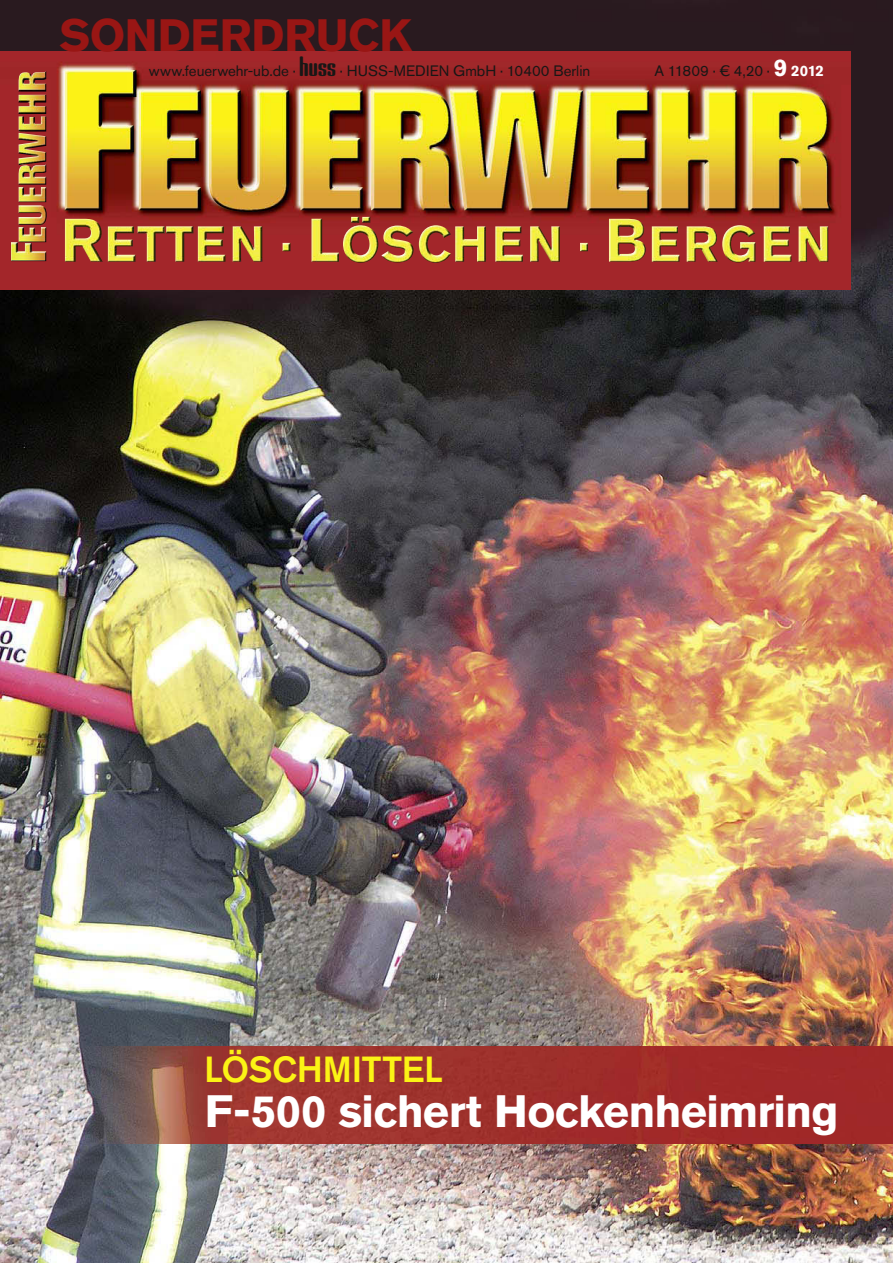
<style>
.page{position:relative;width:893px;height:1263px;background:#fff}
.page>*{position:absolute;margin:0;border:0;box-sizing:border-box;transform-origin:0 0}
.t1{font:700 45px "Akzidenz Grotesk BQ";letter-spacing:-.02em;color:#fff}
.t2{font:700 45px "Akzidenz Grotesk BQ";letter-spacing:-.005em;color:#991614}
.t3{font:500 36px "Akzidenz Grotesk BQ";letter-spacing:-.01em;color:#fbf315}
.t4{font:15px "Akzidenz Grotesk BQ";color:#181716}
.s1{font-family:"HUSS";font-size:24px}
.s2{font-weight:700;font-size:24px;color:#fff}
.s3{font-weight:700;color:#fff}
</style>
<div class="page">
<img style="left:0;top:0;width:893px;height:1263px">
<img style="left:0;top:51px;width:850px;height:238px">
<img style="left:65px;top:70px;width:767px;height:142px">
<img style="left:65px;top:217px;width:690px;height:46px">
<img style="left:11px;top:71px;width:36px;height:190px">
<img style="left:85px;top:1046px;width:808px;height:98px">
<h1 class="t2" style="left:60px;top:18px;width:353px">SONDERDRUCK</h1>
<p class="t4" style="left:149px;top:65px;width:443px">www.feuerwehr-ub.de · <span class="s1">huss</span> · HUSS-MEDIEN GmbH · 10400 Berlin</p>
<p class="t4" style="left:654px;top:65px;width:171px">A 11809 · € 4,20 · <span class="s2">9</span> <span class="s3">2012</span></p>
<h2 class="t3" style="left:204px;top:1056px;width:240px">LÖSCHMITTEL</h2>
<h1 class="t1" style="left:205px;top:1094px;width:635px">F-500 sichert Hockenheimring</h1>
</div>
